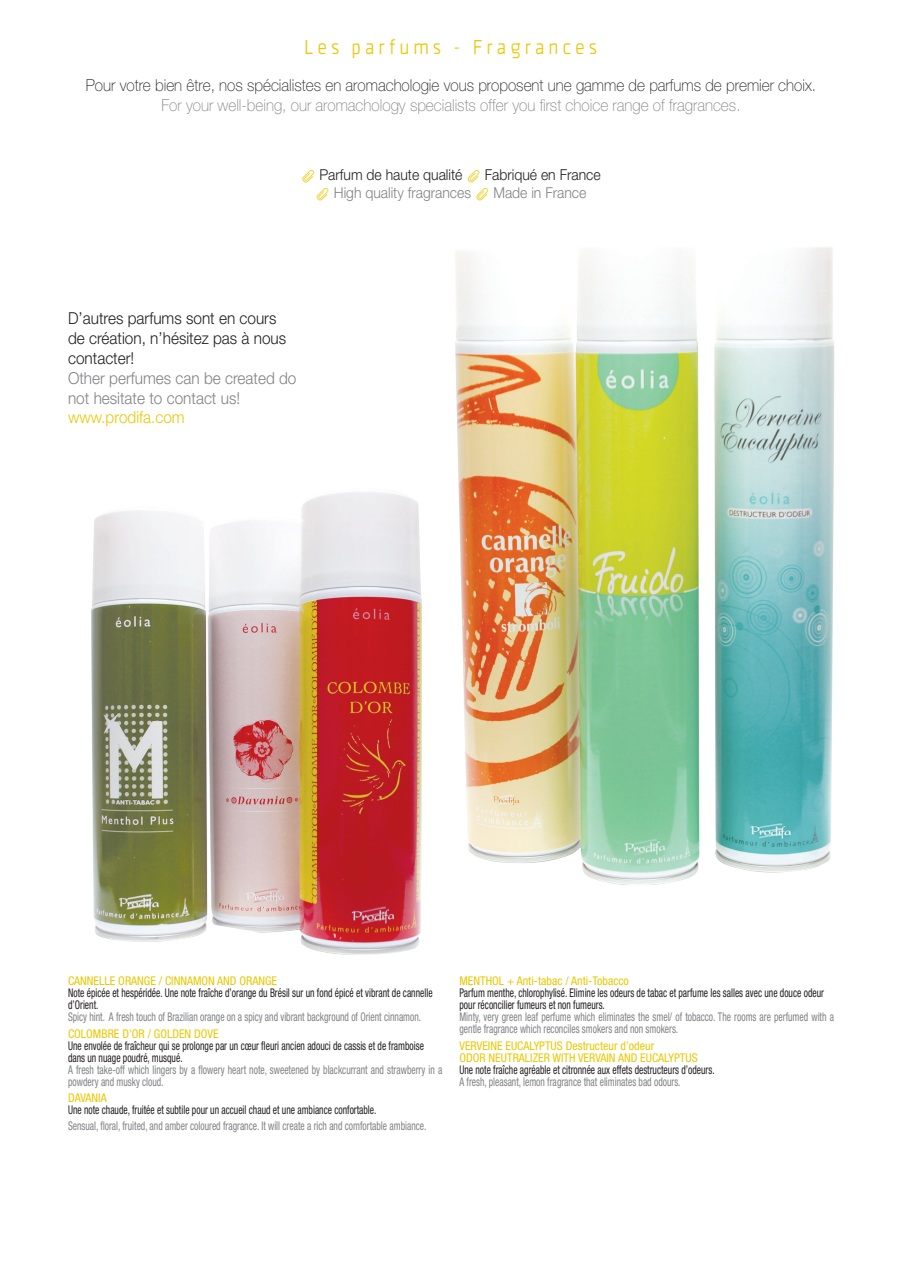
<style>
.page{position:relative;width:902px;height:1272px;background:#fff}
.page>*{position:absolute;margin:0;border:0;box-sizing:border-box;transform-origin:0 0}
.t1{font:300 21px "Clio C Light";letter-spacing:.2em;color:#eac802}
.t2{font:100 16.5px "Helvetica Neue LT Std";color:#231f20;scale:.93 1}
.t3{font:100 16.5px "Helvetica Neue LT Std";color:#808285;scale:.93 1}
.t4{font:300 16.5px/19.8px "Helvetica Neue LT Std";color:#231f20;scale:.93 1}
.t5{font:300 16.5px/19.8px "Helvetica Neue LT Std";color:#808285;scale:.93 1}
.t6{font:300 16.5px "Helvetica Neue LT Std";color:#eac802;scale:.93 1}
.t7{font:300 15px "Helvetica Neue LT Std";color:#231f20;scale:.93 1}
.t8{font:300 15px "Helvetica Neue LT Std";color:#808285;scale:.93 1}
.t9{font:condensed 12px/12px "Helvetica Neue LT Std";color:#231f20;scale:.8 1}
.t10{font:condensed 12px/12px "Helvetica Neue LT Std";color:#808285;scale:.8 1}
.t11{font:condensed 12px "Helvetica Neue LT Std";color:#eac802}
.s1{font-family:"Panton Icons A";font-weight:700;color:#eac802}
.s2{color:#eac802}
</style>
<div class="page">
<img style="left:91px;top:247px;width:743px;height:708px">
<p class="t1" style="left:304px;top:35px;width:294px">Les parfums - Fragrances</p>
<p class="t2" style="left:86px;top:76px;width:786px">Pour votre bien être, nos spécialistes en aromachologie vous proposent une gamme de parfums de premier choix.</p>
<p class="t3" style="left:161px;top:96px;width:624px">For your well-being, our aromachology specialists offer you first choice range of fragrances.</p>
<p class="t7" style="left:301px;top:165px;width:323px"><span class="s1">h</span> Parfum de haute qualité <span class="s1">h</span> Fabriqué en France</p>
<p class="t8" style="left:315px;top:183px;width:293px"><span class="s1">h</span> High quality fragrances <span class="s1">h</span> Made in France</p>
<p class="t4" style="left:68px;top:308px;width:236px">D’autres parfums sont en cours de création, n’hésitez pas à nous contacter!</p>
<p class="t5" style="left:68px;top:368px;width:247px">Other perfumes can be created do not hesitate to contact us!</p>
<p class="t6" style="left:68px;top:407px;width:127px">www.prodifa.com</p>
<p class="t9" style="left:68px;top:974px;width:457px"><span class="s2">CANNELLE ORANGE / ClNNAMON AND ORANGE<br></span>Note épicée et hespéridée. Une note fraîche d’orange du Brésil sur un fond épicé et vibrant de cannelle d’Orient.</p>
<p class="t10" style="left:68px;top:1010px;width:443px">Spicy hint. A fresh touch of Brazilian orange on a spicy and vibrant background of Orient cinnamon.</p>
<p class="t9" style="left:68px;top:1027px;width:446px"><span class="s2">COLOMBRE D’OR / GOLDEN DOVE<br></span>Une envolée de fraîcheur qui se prolonge par un cœur fleuri ancien adouci de cassis et de framboise dans un nuage poudré, musqué.</p>
<p class="t10" style="left:68px;top:1063px;width:469px">A fresh take-off which lingers by a flowery heart note, sweetened by blackcurrant and strawberry in a powdery and musky cloud.</p>
<p class="t9" style="left:68px;top:1091px;width:387px"><span class="s2">DAVANIA<br></span>Une note chaude, fruitée et subtile pour un accueil chaud et une ambiance confortable.</p>
<p class="t10" style="left:68px;top:1119px;width:449px">Sensual, floral, fruited, and amber coloured fragrance. It will create a rich and comfortable ambiance.</p>
<p class="t9" style="left:459px;top:974px;width:457px"><span class="s2">MENTHOL + Anti-tabac / Anti-Tobacco<br></span>Parfum menthe, chlorophylisé. Elimine les odeurs de tabac et parfume les salles avec une douce odeur pour réconcilier fumeurs et non fumeurs.</p>
<p class="t10" style="left:459px;top:1010px;width:469px">Minty, very green leaf perfume which eliminates the smel/ of tobacco. The rooms are perfumed with a gentle fragrance which reconciles smokers and non smokers.</p>
<p class="t11" style="left:459px;top:1038px;width:196px">VERVEINE EUCALYPTUS Destructeur d’odeur</p>
<p class="t11" style="left:459px;top:1050px;width:240px">ODOR NEUTRALIZER WITH VERVAIN AND EUCALYPTUS</p>
<p class="t9" style="left:459px;top:1063px;width:320px">Une note fraîche agréable et citronnée aux effets destructeurs d’odeurs.</p>
<p class="t10" style="left:459px;top:1075px;width:278px">A fresh, pleasant, lemon fragrance that eliminates bad odours.</p>
</div>
